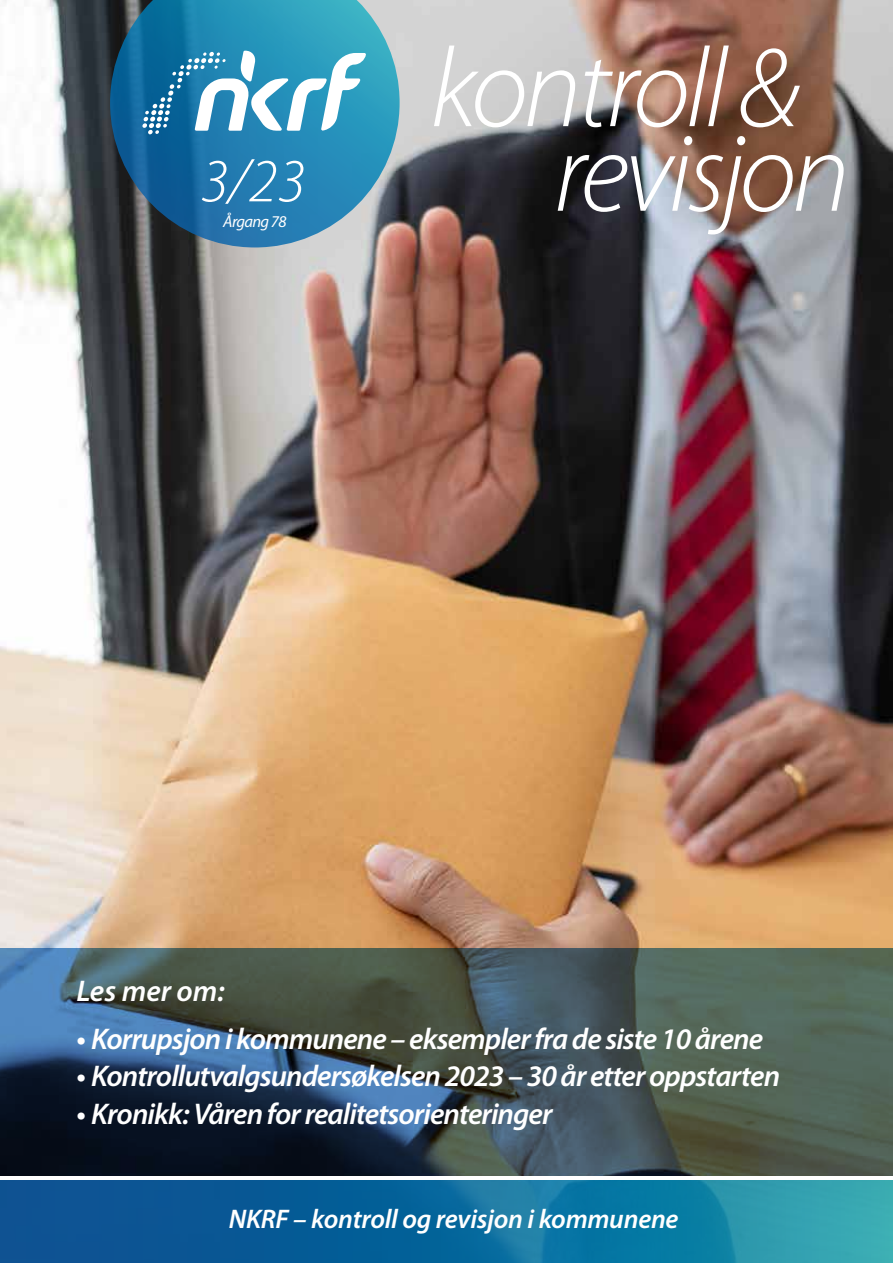
<style>
.page{position:relative;width:893px;height:1263px;background:#fff}
.page>*{position:absolute;margin:0;border:0;box-sizing:border-box;transform-origin:0 0}
.t1{font:italic 300 61.5px "Myriad Pro";color:#fff}
.t2{font:italic 600 30px "Myriad Pro";letter-spacing:-.03em;color:#fff}
.t3{font:italic 600 27px "Myriad Pro";letter-spacing:-.01em;color:#fff}
.t4{font:italic 16.5px "Myriad Pro";letter-spacing:-.04em;color:#fff}
</style>
<div class="page">
<img style="left:0;top:0;width:893px;height:948px">
<svg style="left:110px;top:0;width:290px;height:247px;background:#337fa3"></svg>
<svg style="left:142px;top:51px;width:224px;height:83px"></svg>
<svg style="left:434px;top:46px;width:141px;height:81px"></svg>
<svg style="left:585px;top:46px;width:144px;height:81px"></svg>
<svg style="left:741px;top:48px;width:59px;height:79px"></svg>
<svg style="left:558px;top:136px;width:286px;height:98px;background:#887c79"></svg>
<svg style="left:0;top:1180px;width:893px;height:83px;background:#11709e"></svg>
<svg style="left:0;top:948px;width:893px;height:228px;background:#3d5055"></svg>
<h1 class="t1" style="left:201px;top:144px;width:107px">3/23</h1>
<p class="t4" style="left:223px;top:211px;width:65px">Årgang 78</p>
<p class="t2" style="left:77px;top:971px;width:150px">Les mer om:</p>
<p class="t2" style="left:77px;top:1019px;width:688px">• Korrupsjon i kommunene – eksempler fra de siste 10 årene</p>
<p class="t2" style="left:77px;top:1057px;width:705px">• Kontrollutvalgsundersøkelsen 2023 – 30 år etter oppstarten</p>
<p class="t2" style="left:77px;top:1094px;width:477px">• Kronikk: Våren for realitetsorienteringer</p>
<p class="t3" style="left:229px;top:1202px;width:451px">NKRF – kontroll og revisjon i kommunene</p>
</div>
